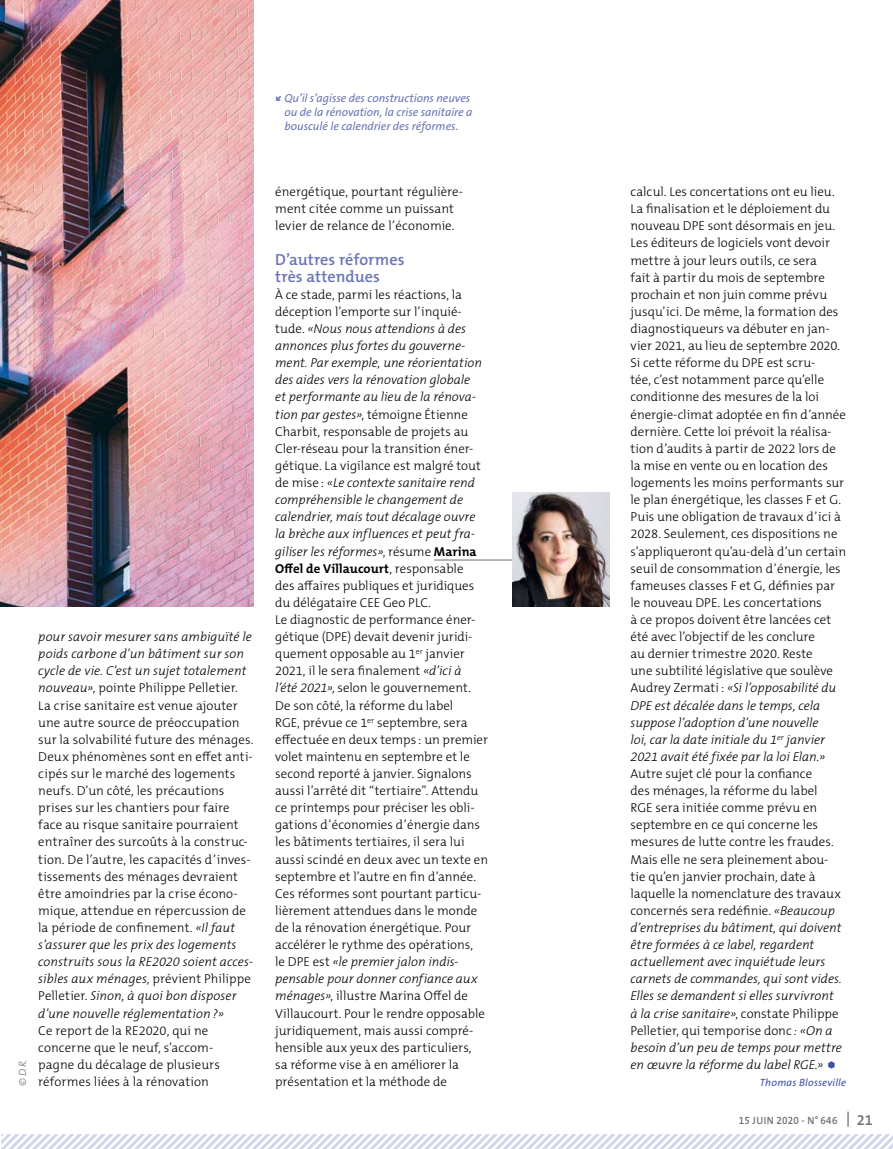
<style>
.page{position:relative;width:893px;height:1149px;background:#fff}
.page>*{position:absolute;margin:0;border:0;box-sizing:border-box;transform-origin:0 0}
.t1{font:600 16.2px/17.1px "The Mix B W6";color:#6b76b5}
.t2{font:300 12.9px/17.1px "The Mix B W3";color:#000}
.t3{font:italic 300 12.9px/17.1px "The Mix B W3";color:#000}
.t4{font:700 12.9px "The Mix B W7";letter-spacing:.005em;color:#000}
.t5{font:italic 11.7px/14px "The Sans B W5 Plain";color:#6b76b5}
.t6{font:600 10.5px "The Sans B W6";letter-spacing:.045em;color:#6d6f71;scale:.95 1}
.t7{font:italic 10.5px "The Sans B W5 Plain";letter-spacing:.015em;color:#40519f}
.t8{font:italic 300 10.5px "The Mix B W3";color:#6d6f71}
.s1{font-style:italic}
.s2{font-style:normal}
.s3{font-family:"The Mix B W7";font-weight:700;font-style:normal}
.s4{font-family:"The Mix B W3";font-weight:300}
.s5{font-size:15px}
</style>
<div class="page">
<img style="left:1px;top:1px;width:253px;height:605px">
<img style="left:512px;top:492px;width:97px;height:114px">
<hr style="left:434px;top:559px;width:78px;height:1px;background:#6d6f71">
<svg style="left:1px;top:1134px;width:892px;height:14px"></svg>
<p class="t8" style="left:18px;top:1085px;width:28px;rotate:-90deg">© D.R.</p>
<p class="t2" style="left:38px;top:629px;width:217px"><span class="s1">pour savoir mesurer sans ambiguïté le poids carbone d’un bâtiment sur son cycle de vie. C’est un sujet totalement nouveau»</span>, pointe Philippe Pelletier.<br>La crise sanitaire est venue ajouter une autre source de préoccupation sur la solvabilité future des ménages.<br>Deux phénomènes sont en effet anti&shy;cipés sur le marché des logements neufs. D’un côté, les précautions prises sur les chantiers pour faire face au risque sanitaire pourraient entraîner des surcoûts à la construc&shy;tion. De l’autre, les capacités d’inves&shy;tissements des ménages devraient être amoindries par la crise écono&shy;mique, attendue en répercussion de la période de confinement. <span class="s1">«Il faut s’assurer que les prix des logements construits sous la RE2020 soient acces&shy;sibles aux ménages</span>, prévient Philippe Pelletier. <span class="s1">Sinon, à quoi bon disposer d’une nouvelle réglementation ?»</span></p>
<p class="t2" style="left:38px;top:1022px;width:183px">Ce report de la RE2020, qui ne concerne que le neuf, s’accom&shy;pagne du décalage de plusieurs réformes liées à la rénovation</p>
<p class="t5" style="left:284px;top:92px;width:190px;text-indent:-9px">★ Qu’il s’agisse des constructions neuves ou de la rénovation, la crise sanitaire a bousculé le calendrier des réformes.</p>
<p class="t2" style="left:275px;top:184px;width:189px">énergétique, pourtant régulière&shy;ment citée comme un puissant levier de relance de l’économie.</p>
<p class="t1" style="left:275px;top:252px;width:131px">D’autres réformes très attendues</p>
<p class="t3" style="left:275px;top:287px;width:208px"><span class="s2">À ce stade, parmi les réactions, la déception l’emporte sur l’inquié&shy;tude.</span> «Nous nous attendions à des annonces plus fortes du gouverne&shy;ment. Par exemple, une réorientation des aides vers la rénovation globale et performante au lieu de la rénova&shy;tion par gestes»<span class="s2">, témoigne Étienne Charbit, responsable de projets au Cler-réseau pour la transition éner&shy;gétique. La vigilance est malgré tout de mise :</span> «Le contexte sanitaire rend compréhensible le changement de calendrier, mais tout décalage ouvre la brèche aux influences et peut fra&shy;giliser les réformes»<span class="s2">, résume</span> <span class="s3">Marina</span></p>
<p class="t4" style="left:275px;top:563px;width:190px">Offel de Villaucourt<span class="s4">, responsable</span></p>
<p class="t2" style="left:275px;top:578px;width:214px">des affaires publiques et juridiques du délégataire CEE Geo PLC.<br>Le diagnostic de performance éner&shy;gétique (DPE) devait devenir juridi&shy;quement opposable au 1<sup>er</sup> janvier 2021, il le sera finalement <span class="s1">«d’ici à<br>l’été 2021»</span>, selon le gouvernement.<br>De son côté, la réforme du label<br>RGE, prévue ce 1<sup>er</sup> septembre, sera effectuée en deux temps : un premier volet maintenu en septembre et le second reporté à janvier. Signalons aussi l’arrêté dit “tertiaire”. Attendu ce printemps pour préciser les obli&shy;gations d’économies d’énergie dans les bâtiments tertiaires, il sera lui aussi scindé en deux avec un texte en septembre et l’autre en fin d’année.<br>Ces réformes sont pourtant particu&shy;lièrement attendues dans le monde de la rénovation énergétique. Pour accélérer le rythme des opérations,<br>le DPE est <span class="s1">«le premier jalon indis&shy;pensable pour donner confiance aux ménages»</span>, illustre Marina Offel de Villaucourt. Pour le rendre opposable juridiquement, mais aussi compré&shy;hensible aux yeux des particuliers,<br>sa réforme vise à en améliorer la présentation et la méthode de</p>
<p class="t2" style="left:631px;top:184px;width:217px">calcul. Les concertations ont eu lieu.<br>La finalisation et le déploiement du nouveau DPE sont désormais en jeu.<br>Les éditeurs de logiciels vont devoir mettre à jour leurs outils, ce sera<br>fait à partir du mois de septembre prochain et non juin comme prévu jusqu’ici. De même, la formation des diagnostiqueurs va débuter en jan&shy;vier 2021, au lieu de septembre 2020.<br>Si cette réforme du DPE est scru-<br>tée, c’est notamment parce qu’elle conditionne des mesures de la loi énergie-climat adoptée en fin d’année dernière. Cette loi prévoit la réalisa&shy;tion d’audits à partir de 2022 lors de la mise en vente ou en location des logements les moins performants sur le plan énergétique, les classes F et G.<br>Puis une obligation de travaux d’ici à 2028. Seulement, ces dispositions ne s’appliqueront qu’au-delà d’un certain seuil de consommation d’énergie, les fameuses classes F et G, définies par le nouveau DPE. Les concertations<br>à ce propos doivent être lancées cet été avec l’objectif de les conclure<br>au dernier trimestre 2020. Reste<br>une subtilité législative que soulève Audrey Zermati : <span class="s1">«Si l’opposabilité du DPE est décalée dans le temps, cela suppose l’adoption d’une nouvelle<br>loi, car la date initiale du 1</span><sup>er</sup> <span class="s1">janvier 2021 avait été fixée par la loi Elan.»</span></p>
<p class="t2" style="left:631px;top:766px;width:213px">Autre sujet clé pour la confiance<br>des ménages, la réforme du label RGE sera initiée comme prévu en septembre en ce qui concerne les mesures de lutte contre les fraudes.<br>Mais elle ne sera pleinement abou&shy;tie qu’en janvier prochain, date à laquelle la nomenclature des travaux concernés sera redéfinie. <span class="s1">«Beaucoup d’entreprises du bâtiment, qui doivent être formées à ce label, regardent actuellement avec inquiétude leurs carnets de commandes, qui sont vides.<br>Elles se demandent si elles survivront à la crise sanitaire»</span>, constate Philippe Pelletier, qui temporise donc <span class="s1">: «On a besoin d’un peu de temps pour mettre en œuvre la réforme du label RGE.»</span></p>
<p class="t7" style="left:760px;top:1077px;width:88px">Thomas Blosseville</p>
<p class="t6" style="left:739px;top:1115px;width:143px">15 JUIN 2020 - N° 646 <span class="s5">| 21</span></p>
</div>
